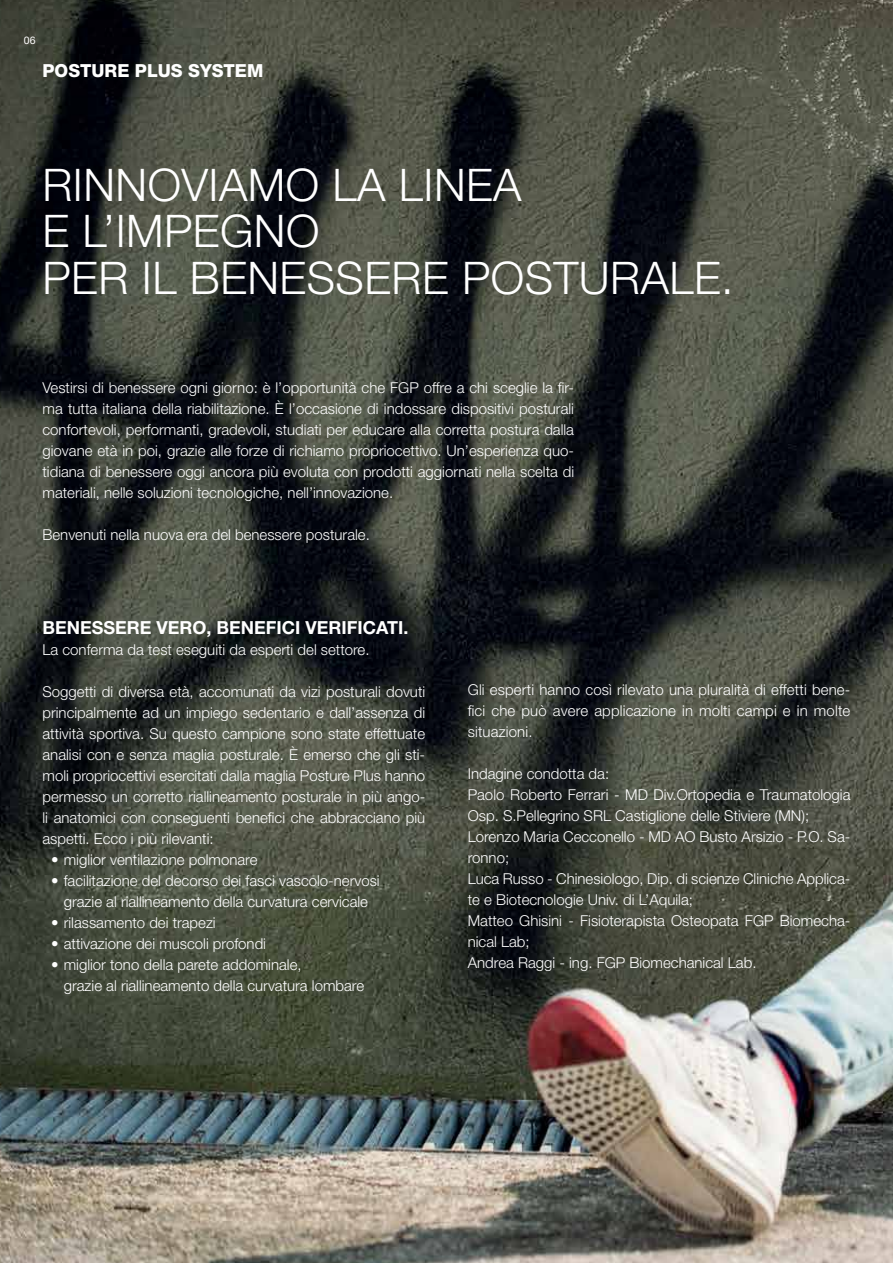
<style>
.page{position:relative;width:893px;height:1263px;background:#fff}
.page>*{position:absolute;margin:0;border:0;box-sizing:border-box;transform-origin:0 0}
.t1{font:300 45px/46.5px "Helvetica Neue LT Std";letter-spacing:.01em;color:#fff}
.t2{font:700 18px "Helvetica Neue LT Std";color:#fff}
.t3{font:800 18px "Helvetica Neue LT Std";color:#fff}
.t4{font:300 15px/21px "Helvetica Neue LT Std";color:#fff;text-align:justify}
.t5{font:10.5px "Helvetica Neue LT Std";color:#fff}
</style>
<div class="page">
<img style="left:0;top:0;width:893px;height:1263px">
<p class="t5" style="left:24px;top:34px;width:13px">06</p>
<p class="t3" style="left:43px;top:60px;width:222px">POSTURE PLUS SYSTEM</p>
<h1 class="t1" style="left:43px;top:161px;width:693px">RINNOVIAMO LA LINEA<br>E L’IMPEGNO<br>PER IL BENESSERE POSTURALE.</h1>
<p class="t4" style="left:43px;top:377px;width:533px">Vestirsi di benessere ogni giorno: è l’opportunità che FGP offre a chi sceglie la fir&shy;ma tutta italiana della riabilitazione. È l’occasione di indossare dispositivi posturali confortevoli, performanti, gradevoli, studiati per educare alla corretta postura dalla giovane età in poi, grazie alle forze di richiamo propriocettivo. Un’esperienza quo&shy;tidiana di benessere oggi ancora più evoluta con prodotti aggiornati nella scelta di materiali, nelle soluzioni tecnologiche, nell’innovazione.</p>
<p class="t4" style="left:43px;top:524px;width:329px">Benvenuti nella nuova era del benessere posturale.</p>
<p class="t2" style="left:43px;top:616px;width:367px">BENESSERE VERO, BENEFICI VERIFICATI.</p>
<p class="t4" style="left:43px;top:638px;width:329px">La conferma da test eseguiti da esperti del settore.</p>
<p class="t4" style="left:43px;top:680px;width:384px">Soggetti di diversa età, accomunati da vizi posturali dovuti principalmente ad un impiego sedentario e dall’assenza di attività sportiva. Su questo campione sono state effettuate analisi con e senza maglia posturale. È emerso che gli sti&shy;moli propriocettivi esercitati dalla maglia Posture Plus hanno permesso un corretto riallineamento posturale in più ango&shy;li anatomici con conseguenti benefici che abbracciano più aspetti. Ecco i più rilevanti:</p>
<p class="t4" style="left:51px;top:848px;width:208px">• miglior ventilazione polmonare</p>
<p class="t4" style="left:51px;top:869px;width:330px;text-align:center">• facilitazione del decorso dei fasci vascolo-nervosi grazie al riallineamento della curvatura cervicale</p>
<p class="t4" style="left:51px;top:911px;width:166px">• rilassamento dei trapezi</p>
<p class="t4" style="left:51px;top:932px;width:217px">• attivazione dei muscoli profondi</p>
<p class="t4" style="left:64px;top:953px;width:302px;text-indent:-13px">• miglior tono della parete addominale,<br>grazie al riallineamento della curvatura lombare</p>
<p class="t4" style="left:468px;top:678px;width:384px">Gli esperti hanno così rilevato una pluralità di effetti bene&shy;fici che può avere applicazione in molti campi e in molte situazioni.</p>
<p class="t4" style="left:468px;top:762px;width:384px;text-align:left">Indagine condotta da:<br>Paolo Roberto Ferrari - MD Div.Ortopedia e Traumatologia Osp. S.Pellegrino SRL Castiglione delle Stiviere (MN); Lorenzo Maria Cecconello - MD AO Busto Arsizio - P.O. Sa&shy;ronno;<br>Luca Russo - Chinesiologo, Dip. di scienze Cliniche Applica&shy;te e Biotecnologie Univ. di L’Aquila;<br>Matteo Ghisini - Fisioterapista Osteopata FGP Biomecha&shy;nical Lab;<br>Andrea Raggi - ing. FGP Biomechanical Lab.</p>
</div>
